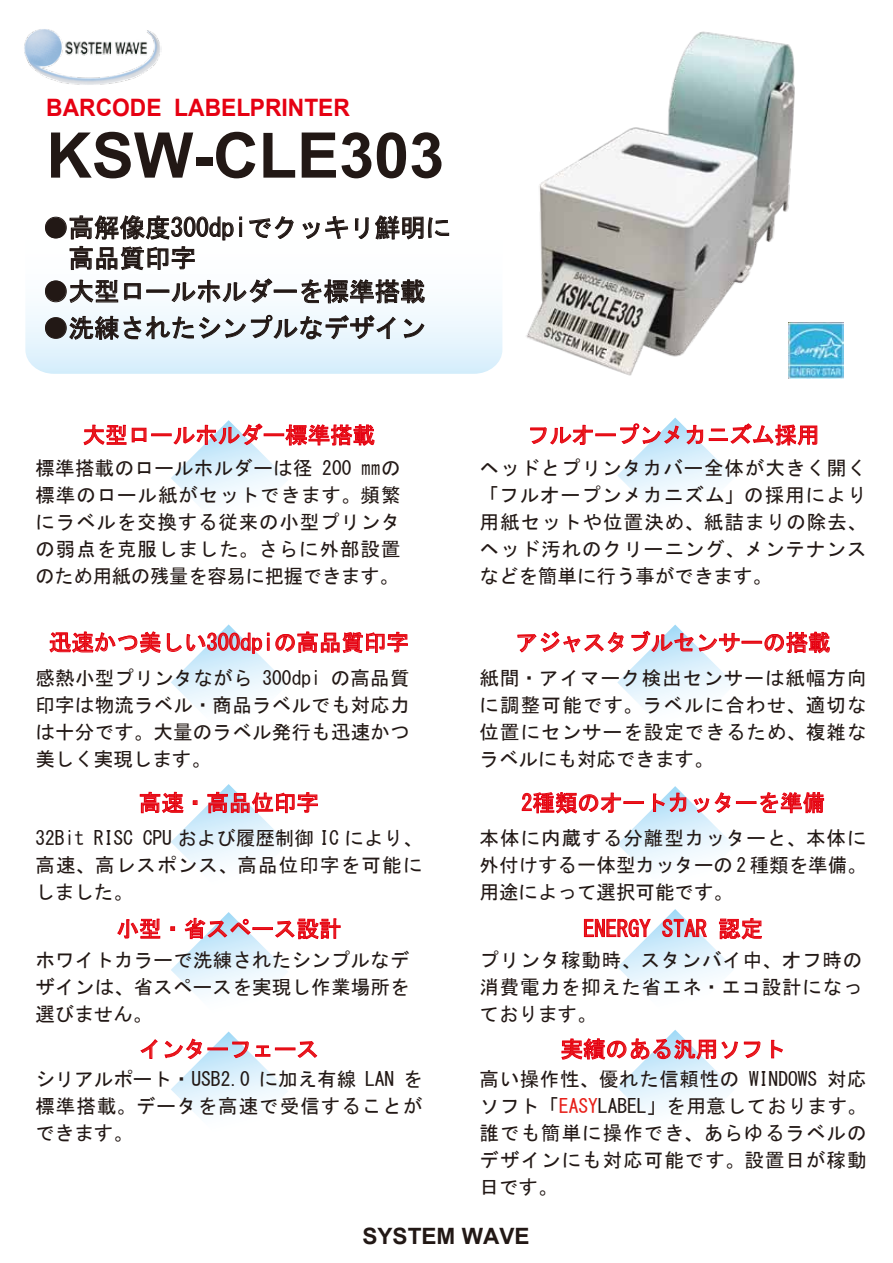
<style>
.page{position:relative;width:893px;height:1263px;background:#fff}
.page>*{position:absolute;margin:0;border:0;box-sizing:border-box;transform-origin:0 0}
.t1{font:700 63px "Arial";color:#221815}
.t2{font:25.5px/30.6px "MS Gothic";color:#221815}
.t3{font:700 24px "Arial";color:#e60012;scale:.95 1}
.t4{font:22.5px "MS Gothic";color:#e71f19}
.t5{font:700 22.5px "Arial";color:#221815}
.t6{font:19.5px/27px "MS Gothic";letter-spacing:.035em;color:#221815;text-align:justify}
.s1{color:#e71f19}
</style>
<div class="page">
<svg style="left:25px;top:216px;width:435px;height:158px"></svg>
<svg style="left:45px;top:280px;width:73px;height:23px"></svg>
<svg style="left:124px;top:283px;width:17px;height:17px"></svg>
<svg style="left:172px;top:279px;width:100px;height:24px"></svg>
<svg style="left:301px;top:279px;width:124px;height:25px"></svg>
<svg style="left:45px;top:215px;width:197px;height:25px"></svg>
<svg style="left:249px;top:216px;width:44px;height:23px"></svg>
<svg style="left:302px;top:216px;width:46px;height:23px"></svg>
<svg style="left:355px;top:217px;width:14px;height:22px"></svg>
<svg style="left:375px;top:215px;width:74px;height:24px"></svg>
<svg style="left:70px;top:246px;width:125px;height:24px"></svg>
<svg style="left:45px;top:315px;width:350px;height:25px"></svg>
<svg style="left:404px;top:319px;width:20px;height:19px"></svg>
<img style="left:24px;top:29px;width:138px;height:56px">
<svg style="left:50px;top:631px;width:111px;height:22px"></svg>
<svg style="left:167px;top:624px;width:241px;height:84px"></svg>
<svg style="left:84px;top:425px;width:42px;height:20px"></svg>
<svg style="left:132px;top:428px;width:14px;height:14px"></svg>
<svg style="left:171px;top:420px;width:203px;height:84px"></svg>
<svg style="left:140px;top:784px;width:178px;height:84px"></svg>
<svg style="left:117px;top:912px;width:224px;height:204px"></svg>
<svg style="left:517px;top:624px;width:223px;height:84px"></svg>
<div style="left:742px;top:641px;width:20px;height:2px;border:1px solid #e60012"></div>
<svg style="left:765px;top:632px;width:65px;height:21px"></svg>
<svg style="left:530px;top:425px;width:63px;height:20px"></svg>
<svg style="left:617px;top:418px;width:200px;height:83px"></svg>
<svg style="left:522px;top:786px;width:302px;height:328px"></svg>
<img style="left:460px;top:31px;width:384px;height:348px">
<p class="t3" style="left:46px;top:90px;width:321px">BARCODE LABELPRINTER</p>
<p class="t1" style="left:46px;top:111px;width:399px">KSW-CLE303</p>
<p class="t2" style="left:69px;top:212px;width:384px;text-indent:-26px">●高解像度300dpiでクッキリ鮮明に高品質印字</p>
<p class="t2" style="left:43px;top:276px;width:384px">●大型ロールホルダーを標準搭載</p>
<p class="t2" style="left:43px;top:313px;width:384px">●洗練されたシンプルなデザイン</p>
<p class="t4" style="left:83px;top:424px;width:294px">大型ロールホルダー標準搭載</p>
<p class="t4" style="left:527px;top:424px;width:294px">フルオープンメカニズム採用</p>
<p class="t6" style="left:35px;top:455px;width:367px">標準搭載のロールホルダーは径 200 ㎜の標準のロール紙がセットできます。頻繁にラベルを交換する従来の小型プリンタの弱点を克服しました。さらに外部設置のため用紙の残量を容易に把握できます。</p>
<p class="t6" style="left:480px;top:455px;width:389px">ヘッドとプリンタカバー全体が大きく開く「フルオープンメカニズム」の採用により用紙セットや位置決め、紙詰まりの除去、ヘッド汚れのクリーニング、メンテナンスなどを簡単に行う事ができます。</p>
<p class="t4" style="left:49px;top:631px;width:362px">迅速かつ美しい300dpiの高品質印字</p>
<p class="t4" style="left:516px;top:631px;width:316px">アジャスタブルセンサーの搭載</p>
<p class="t6" style="left:35px;top:664px;width:376px">感熱小型プリンタながら 300dpi の高品質印字は物流ラベル・商品ラベルでも対応力は十分です。大量のラベル発行も迅速かつ美しく実現します。</p>
<p class="t6" style="left:480px;top:664px;width:389px">紙間・アイマーク検出センサーは紙幅方向に調整可能です。ラベルに合わせ、適切な位置にセンサーを設定できるため、複雑なラベルにも対応できます。</p>
<p class="t4" style="left:139px;top:791px;width:181px">高速・高品位印字</p>
<p class="t4" style="left:521px;top:791px;width:305px">2種類のオートカッターを準備</p>
<p class="t6" style="left:35px;top:824px;width:389px">32Bit RISC CPU および履歴制御 IC により、高速、高レスポンス、高品位印字を可能にしました。</p>
<p class="t6" style="left:480px;top:824px;width:389px">本体に内蔵する分離型カッターと、本体に外付けする一体型カッターの 2 種類を準備。用途によって選択可能です。</p>
<p class="t4" style="left:116px;top:917px;width:226px">小型・省スペース設計</p>
<p class="t4" style="left:583px;top:917px;width:181px">ENERGY STAR 認定</p>
<p class="t6" style="left:35px;top:946px;width:376px">ホワイトカラーで洗練されたシンプルなデザインは、省スペースを実現し作業場所を選びません。</p>
<p class="t6" style="left:480px;top:946px;width:384px">プリンタ稼動時、スタンバイ中、オフ時の消費電力を抑えた省エネ・エコ設計になっております。</p>
<p class="t4" style="left:139px;top:1038px;width:181px">インターフェース</p>
<p class="t4" style="left:561px;top:1038px;width:226px">実績のある汎用ソフト</p>
<p class="t6" style="left:35px;top:1065px;width:389px">シリアルポート・USB2.0 に加え有線 LAN を標準搭載。データを高速で受信することができます。</p>
<p class="t6" style="left:480px;top:1065px;width:389px">高い操作性、優れた信頼性の WINDOWS 対応ソフト「<span class="s1">EASY</span>LABEL」を用意しております。誰でも簡単に操作でき、あらゆるラベルのデザインにも対応可能です。設置日が稼動日です。</p>
<p class="t5" style="left:362px;top:1220px;width:169px">SYSTEM WAVE</p>
</div>
